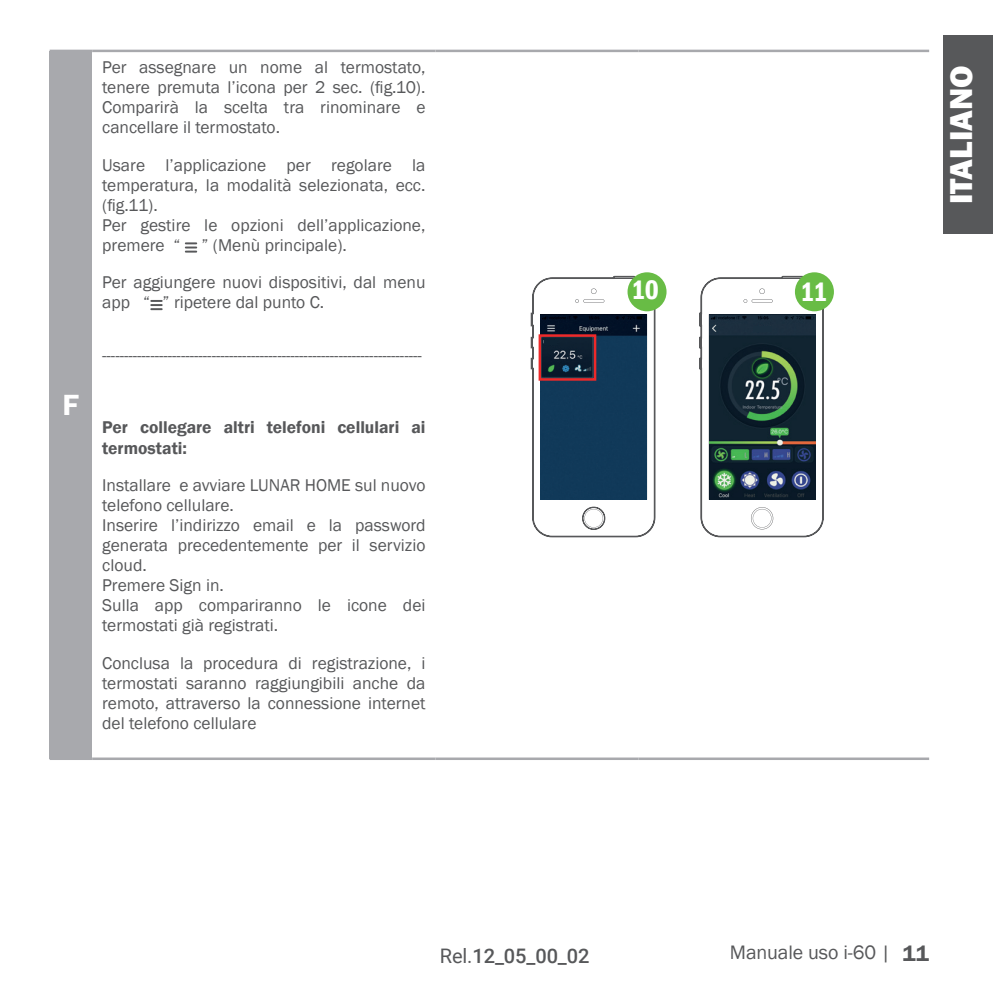
<style>
.page{position:relative;width:993px;height:993px;background:#fff}
.page>*{position:absolute;margin:0;border:0;box-sizing:border-box;transform-origin:0 0}
.t1{font:800 32.5px "Franklin Gothic";color:#fff}
.t2{font:600 30px "Franklin Gothic";color:#fff}
.t3{font:600 condensed 27.5px "Franklin Gothic";color:#fff}
.t4{font:20px "Franklin Gothic";letter-spacing:-.005em;color:#57585a}
.t5{font:500 20px "Roboto";letter-spacing:-.005em;color:#57585a}
.t6{font:17.5px/20px "Franklin Gothic";color:#57585a}
.t7{font:600 17.5px/20px "Franklin Gothic";color:#57585a}
.s1{font-weight:400}
.s2{font-weight:600;font-size:22.5px}
</style>
<div class="page">
<div style="left:943px;top:35px;width:49px;height:199px;background:#57585a"></div>
<div style="left:50px;top:51px;width:42px;height:707px;background:#a8a9ad"></div>
<hr style="left:92px;top:50px;width:343px;height:2px;background:#a8a9ad">
<hr style="left:435px;top:50px;width:203px;height:2px;background:#a8a9ad">
<hr style="left:638px;top:50px;width:290px;height:2px;background:#a8a9ad">
<hr style="left:50px;top:757px;width:42px;height:2px;background:#a8a9ad">
<hr style="left:92px;top:757px;width:343px;height:2px;background:#a8a9ad">
<hr style="left:435px;top:757px;width:203px;height:2px;background:#a8a9ad">
<hr style="left:638px;top:757px;width:290px;height:2px;background:#a8a9ad">
<hr style="left:50px;top:50px;width:42px;height:2px;background:#a8a9ad">
<svg style="left:185px;top:242px;width:12px;height:10px"></svg>
<svg style="left:150px;top:300px;width:12px;height:10px"></svg>
<svg style="left:699px;top:275px;width:125px;height:263px"></svg>
<img style="left:709px;top:314px;width:105px;height:185px">
<svg style="left:530px;top:275px;width:125px;height:263px"></svg>
<img style="left:540px;top:314px;width:106px;height:185px">
<div style="left:538px;top:334px;width:58px;height:46px;border:2px solid #ee2929"></div>
<div style="left:752px;top:325px;width:19px;height:6px;background:#1a2f3f"></div>
<div style="left:544px;top:340px;width:12px;height:5px;background:#0e2232"></div>
<div style="left:794px;top:272px;width:39px;height:39px;background:#68bc45;border-radius:50%"></div>
<div style="left:627px;top:272px;width:39px;height:39px;background:#68bc45;border-radius:50%"></div>
<h2 class="t2" style="left:63px;top:386px;width:18px">F</h2>
<p class="t6" style="left:102px;top:58px;width:325px;text-align:justify">Per assegnare un nome al termostato, tenere premuta l’icona per 2 sec. (fig.10).<br>Comparirà la scelta tra rinominare e cancellare il termostato.</p>
<p class="t6" style="left:102px;top:155px;width:325px">Usare l’applicazione per regolare la temperatura, la modalità selezionata, ecc. (fig.11).<br>Per gestire le opzioni dell’applicazione, premere “ ” (Menù principale).</p>
<p class="t6" style="left:102px;top:273px;width:325px">Per aggiungere nuovi dispositivi, dal menu app “ ” ripetere dal punto C.</p>
<p class="t6" style="left:102px;top:345px;width:321px">-------------------------------------------------------------------------</p>
<p class="t7" style="left:102px;top:417px;width:325px">Per collegare altri telefoni cellulari ai termostati:</p>
<p class="t6" style="left:102px;top:475px;width:325px">Installare e avviare LUNAR HOME sul nuovo telefono cellulare.<br>Inserire l’indirizzo email e la password generata precedentemente per il servizio cloud.<br>Premere Sign in.<br>Sulla app compariranno le icone dei termostati già registrati.</p>
<p class="t6" style="left:102px;top:653px;width:325px;text-align:justify">Conclusa la procedura di registrazione, i termostati saranno raggiungibili anche da remoto, attraverso la connessione internet del telefono cellulare</p>
<h3 class="t3" style="left:631px;top:271px;width:29px">10</h3>
<h3 class="t3" style="left:799px;top:274px;width:29px">11</h3>
<h1 class="t1" style="left:939px;top:204px;width:140px;rotate:-90deg">ITALIANO</h1>
<p class="t5" style="left:439px;top:941px;width:151px"><span class="s1">Rel.</span>12_05_00_02</p>
<p class="t4" style="left:729px;top:939px;width:201px">Manuale uso i-60 | <span class="s2">11</span></p>
</div>
